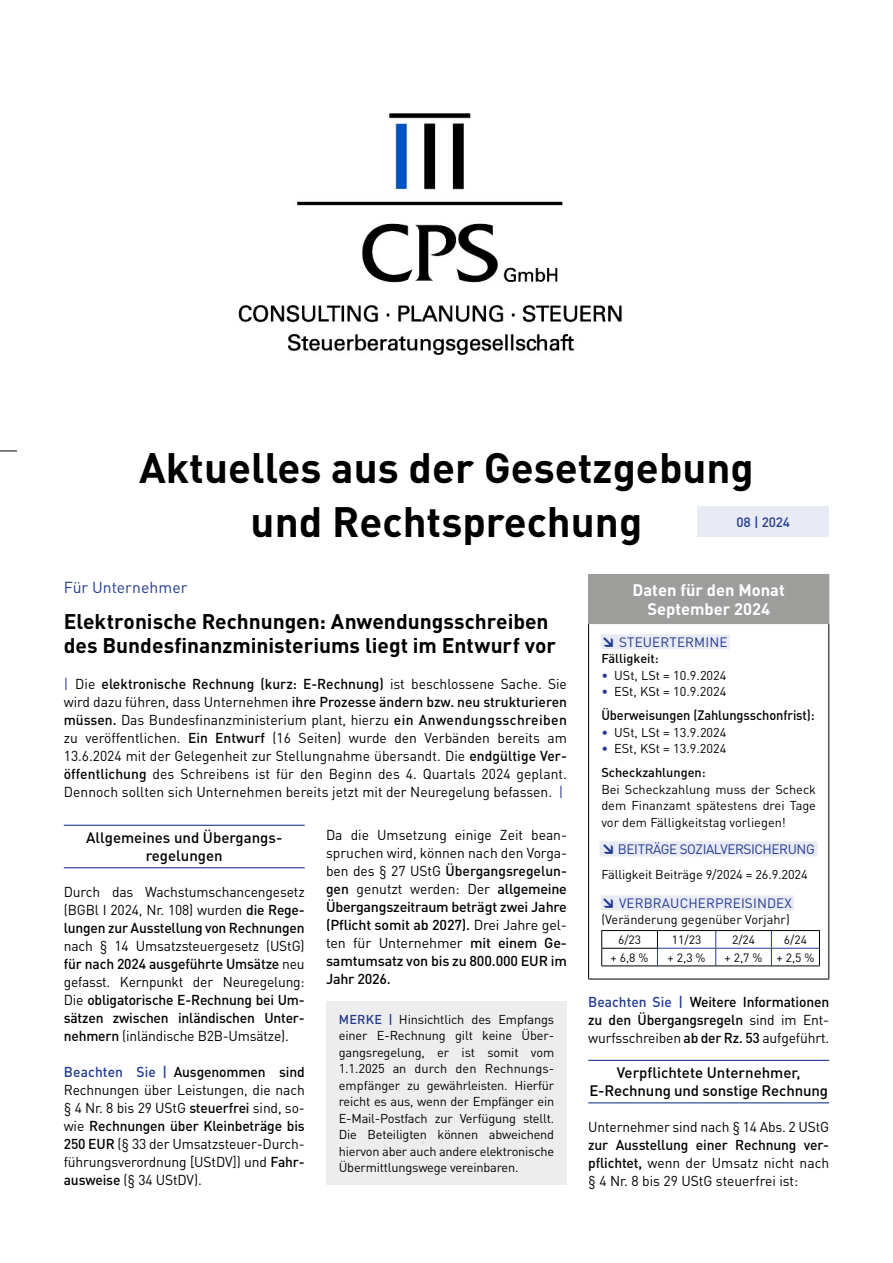
<style>
.page{position:relative;width:893px;height:1263px;background:#fff}
.page>*{position:absolute;margin:0;border:0;box-sizing:border-box;transform-origin:0 0}
.t1{font:700 42px/54px "DIN Pro";color:#000;text-align:center}
.t2{font:700 21px/24px "DIN Pro";color:#000}
.t3{font:700 16.5px/19.5px "DIN Pro";color:#fff;text-align:center}
.t4{font:15.75px "DIN Pro";color:#213a8f}
.t5{font:500 15px/18px "DIN Pro";color:#000;text-align:center}
.t6{font:14.25px/18px "DIN Pro";letter-spacing:-.01em;color:#000;text-align:justify}
.t7{font:500 14.25px/18px "DIN Pro";letter-spacing:-.01em;color:#000;text-align:justify}
.t8{font:13.5px "DIN Pro";letter-spacing:.01em;color:#213a8f}
.t9{font:500 13.5px "DIN Pro";letter-spacing:-.005em;color:#000;scale:.95 1}
.t10{font:13.5px "DIN Pro";letter-spacing:-.03em;color:#213a8f}
.t11{font:500 13.5px "DIN Pro";color:#213a8f}
.t12{font:12.75px/16.5px "DIN Pro";color:#000;text-align:justify}
.t13{font:500 12.75px "DIN Pro";color:#000}
.t14{font:12px "DIN Pro";color:#000}
.s1{color:#213a8f}
.s2{font-weight:500}
.s3{font-weight:400}
.s4{font-weight:500;color:#213a8f}
.s5{font-weight:900}
</style>
<div class="page">
<svg style="left:0;top:451px;width:17px;height:1px"></svg>
<div style="left:697px;top:506px;width:132px;height:31px;background:#e9ebf4"></div>
<div style="left:589px;top:574px;width:240px;height:50px;background:#9d9d9c"></div>
<hr style="left:588px;top:624px;width:1px;height:355px;background:#000">
<hr style="left:828px;top:624px;width:1px;height:355px;background:#000">
<hr style="left:588px;top:979px;width:241px;height:1px;background:#000">
<hr style="left:588px;top:574px;width:241px;height:1px;background:#9d9d9c">
<hr style="left:588px;top:575px;width:1px;height:48px;background:#9d9d9c">
<hr style="left:588px;top:623px;width:241px;height:1px;background:#9d9d9c">
<div style="left:601px;top:634px;width:129px;height:15px;background:#e9ebf4"></div>
<div style="left:600px;top:841px;width:217px;height:15px;background:#e9ebf4"></div>
<div style="left:601px;top:895px;width:193px;height:15px;background:#e9ebf4"></div>
<svg style="left:601px;top:930px;width:219px;height:36px"></svg>
<hr style="left:601px;top:948px;width:57px;height:1px;background:#000">
<hr style="left:64px;top:825px;width:241px;height:1px;background:#213a8f">
<hr style="left:64px;top:867px;width:241px;height:1px;background:#213a8f">
<div style="left:326px;top:1001px;width:241px;height:184px;background:#ededed"></div>
<hr style="left:588px;top:1060px;width:241px;height:1px;background:#213a8f">
<hr style="left:588px;top:1102px;width:241px;height:1px;background:#213a8f">
<img style="left:238px;top:113px;width:384px;height:242px">
<h1 class="t1" style="left:139px;top:439px;width:616px">Aktuelles aus der Gesetzgebung und Rechtsprechung</h1>
<p class="t11" style="left:736px;top:513px;width:55px">08 | 2024</p>
<p class="t4" style="left:64px;top:577px;width:125px">Für Unternehmer</p>
<h2 class="t2" style="left:64px;top:609px;width:494px">Elektronische Rechnungen: Anwendungsschreiben des Bundesfinanzministeriums liegt im Entwurf vor</h2>
<p class="t6" style="left:64px;top:675px;width:505px"><span class="s1">|</span> Die <span class="s2">elektronische Rechnung (kurz: E-Rechnung)</span> ist beschlossene Sache. Sie wird dazu führen, dass Unternehmen <span class="s2">ihre Prozesse ändern bzw. neu strukturieren müssen.</span> Das Bundesfinanzministerium plant, hierzu <span class="s2">ein Anwendungsschreiben </span>zu veröffentlichen. <span class="s2">Ein Entwurf</span> (16 Seiten) wurde den Verbänden bereits am 13.6.2024 mit der Gelegenheit zur Stellungnahme übersandt. Die <span class="s2">endgültige Ver&shy;öffentlichung</span> des Schreibens ist für den Beginn des 4. Quartals 2024 geplant.<br>Dennoch sollten sich Unternehmen bereits jetzt mit der Neuregelung befassen. <span class="s1">|</span></p>
<p class="t5" style="left:86px;top:828px;width:196px">Allgemeines und Übergangs&shy;regelungen</p>
<p class="t6" style="left:64px;top:882px;width:242px">Durch das Wachstumschancengesetz (BGBl I 2024, Nr. 108) wurden <span class="s2">die Rege&shy;lungen zur Ausstellung von Rechnungen</span></p>
<p class="t7" style="left:64px;top:936px;width:242px"><span class="s3">nach § 14 Umsatzsteuergesetz (UStG) </span>für nach 2024 ausgeführte Umsätze <span class="s3">neu gefasst. Kernpunkt der Neuregelung:<br>Die</span> obligatorische E-Rechnung bei Um&shy;sätzen zwischen inländischen Unter&shy;nehmern <span class="s3">(inländische B2B-Umsätze).</span></p>
<p class="t6" style="left:64px;top:1062px;width:242px"><span class="s4">Beachten Sie |</span> <span class="s2">Ausgenommen sind </span>Rechnungen über Leistungen, die nach § 4 Nr. 8 bis 29 UStG <span class="s2">steuerfrei</span> sind, so&shy;wie <span class="s2">Rechnungen über Kleinbeträge bis 250 EUR</span> (§ 33 der Umsatzsteuer-Durch&shy;führungsverordnung [UStDV]) und <span class="s2">Fahr&shy;ausweise</span> (§ 34 UStDV).</p>
<p class="t7" style="left:326px;top:825px;width:242px"><span class="s3">Da die Umsetzung einige Zeit bean&shy;spruchen wird, können nach den Vorga&shy;ben des § 27 UStG</span> Übergangsregelun&shy;gen <span class="s3">genutzt werden: Der</span> allgemeine Übergangszeitraum beträgt zwei Jahre (Pflicht somit ab 2027). <span class="s3">Drei Jahre gel&shy;ten für Unternehmer</span> mit einem Ge&shy;samtumsatz von bis zu 800.000 EUR im Jahr 2026.</p>
<p class="t12" style="left:339px;top:1010px;width:217px"><span class="s4">MERKE |</span> Hinsichtlich des Empfangs einer E-Rechnung gilt keine Über&shy;gangsregelung, er ist somit vom 1.1.2025 an durch den Rechnungs&shy;empfänger zu gewährleisten. Hierfür reicht es aus, wenn der Empfänger ein E-Mail-Postfach zur Verfügung stellt.<br>Die Beteiligten können abweichend hiervon aber auch andere elektronische Übermittlungswege vereinbaren.</p>
<p class="t3" style="left:633px;top:579px;width:154px">Daten für den Monat<br>September 2024</p>
<p class="t8" style="left:601px;top:633px;width:128px"><span class="s5">↘</span> STEUERTERMINE</p>
<p class="t13" style="left:601px;top:650px;width:59px">Fälligkeit:</p>
<p class="t12" style="left:601px;top:666px;width:127px"><span class="s1">•</span> USt, LSt = 10.9.2024</p>
<p class="t12" style="left:601px;top:683px;width:127px"><span class="s1">•</span> ESt, KSt = 10.9.2024</p>
<p class="t9" style="left:601px;top:706px;width:226px">Überweisungen (Zahlungsschonfrist):</p>
<p class="t12" style="left:601px;top:723px;width:127px"><span class="s1">•</span> USt, LSt = 13.9.2024</p>
<p class="t12" style="left:601px;top:736px;width:127px;line-height:24px"><span class="s1">•</span> ESt, KSt = 13.9.2024<br><span class="s2">Scheckzahlungen:</span></p>
<p class="t12" style="left:601px;top:780px;width:216px">Bei Scheckzahlung muss der Scheck dem Finanzamt spätestens drei Tage vor dem Fälligkeitstag vorliegen!</p>
<p class="t10" style="left:601px;top:840px;width:215px"><span class="s5">↘</span> BEITRÄGE SOZIALVERSICHERUNG</p>
<p class="t12" style="left:601px;top:866px;width:208px">Fälligkeit Beiträge 9/2024 = 26.9.2024</p>
<p class="t8" style="left:601px;top:894px;width:192px"><span class="s5">↘</span> VERBRAUCHERPREISINDEX</p>
<p class="t12" style="left:601px;top:911px;width:190px">(Veränderung gegenüber Vorjahr)</p>
<p class="t14" style="left:618px;top:931px;width:25px">6/23</p>
<p class="t14" style="left:672px;top:931px;width:31px">11/23</p>
<p class="t14" style="left:732px;top:931px;width:25px">2/24</p>
<p class="t14" style="left:784px;top:931px;width:25px">6/24</p>
<p class="t14" style="left:611px;top:949px;width:39px">+ 6,8 %</p>
<p class="t14" style="left:668px;top:949px;width:39px">+ 2,3 %</p>
<p class="t14" style="left:725px;top:949px;width:91px">+ 2,7 % + 2,5 %</p>
<p class="t7" style="left:588px;top:993px;width:242px"><span class="s1">Beachten Sie |</span> Weitere Informationen zu den Übergangsregeln <span class="s3">sind im Ent&shy;wurfsschreiben</span> ab der Rz. 53 <span class="s3">aufgeführt.</span></p>
<p class="t5" style="left:589px;top:1063px;width:240px">Verpflichtete Unternehmer,<br>E-Rechnung und sonstige Rechnung</p>
<p class="t6" style="left:588px;top:1117px;width:242px">Unternehmer sind nach § 14 Abs. 2 UStG</p>
<p class="t6" style="left:588px;top:1135px;width:242px"><span class="s2">zur Ausstellung einer Rechnung ver&shy;pflichtet,</span> wenn der Umsatz nicht nach § 4 Nr. 8 bis 29 UStG steuerfrei ist:</p>
</div>
